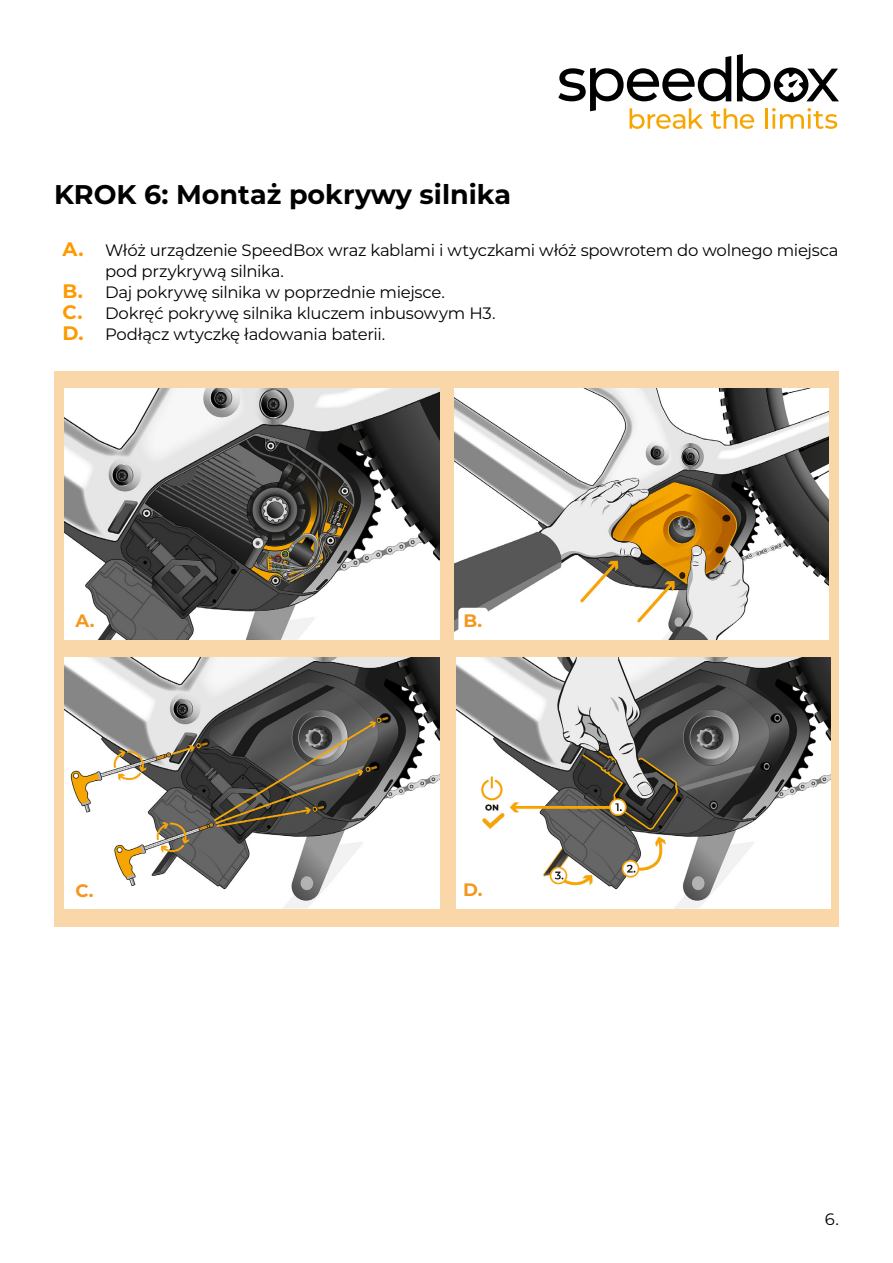
<style>
.page{position:relative;width:893px;height:1263px;background:#fff}
.page>*{position:absolute;margin:0;border:0;box-sizing:border-box;transform-origin:0 0}
.t1{font:700 27px "Montserrat";color:#000}
.t2{font:700 18px "Montserrat";color:#f4971e}
.t3{font:16.5px/21px "Montserrat";letter-spacing:-.015em;color:#000}
.s1{font-weight:700;font-size:19.5px;color:#f90}
</style>
<div class="page">
<svg style="left:558px;top:54px;width:281px;height:75px"></svg>
<div style="left:54px;top:371px;width:785px;height:556px;background:#fad7a8"></div>
<img style="left:65px;top:389px;width:374px;height:251px">
<img style="left:455px;top:388px;width:374px;height:251px">
<img style="left:65px;top:657px;width:374px;height:251px">
<img style="left:456px;top:657px;width:374px;height:251px">
<div style="left:70px;top:877px;width:29px;height:26px;background:#fff;border-radius:4px"></div>
<div style="left:458px;top:608px;width:30px;height:26px;background:#fff;border-radius:4px"></div>
<p class="t1" style="left:54px;top:175px;width:459px">KROK 6: Montaż pokrywy silnika</p>
<p class="t3" style="left:105px;top:239px;width:735px;text-indent:-43px"><span class="s1">A.</span> Włóż urządzenie SpeedBox wraz kablami i wtyczkami włóż spowrotem do wolnego miejsca pod przykrywą silnika.</p>
<p class="t3" style="left:63px;top:281px;width:384px"><span class="s1">B.</span> Daj pokrywę silnika w poprzednie miejsce.</p>
<p class="t3" style="left:63px;top:302px;width:434px"><span class="s1">C.</span> Dokręć pokrywę silnika kluczem inbusowym H3.</p>
<p class="t3" style="left:63px;top:323px;width:324px"><span class="s1">D.</span> Podłącz wtyczkę ładowania baterii.</p>
<p class="t2" style="left:75px;top:608px;width:21px">A.</p>
<p class="t2" style="left:75px;top:878px;width:20px">C.</p>
<p class="t2" style="left:463px;top:608px;width:20px">B.</p>
<p class="t2" style="left:463px;top:877px;width:21px">D.</p>
<p class="t3" style="left:825px;top:1208px;width:15px">6.</p>
</div>
